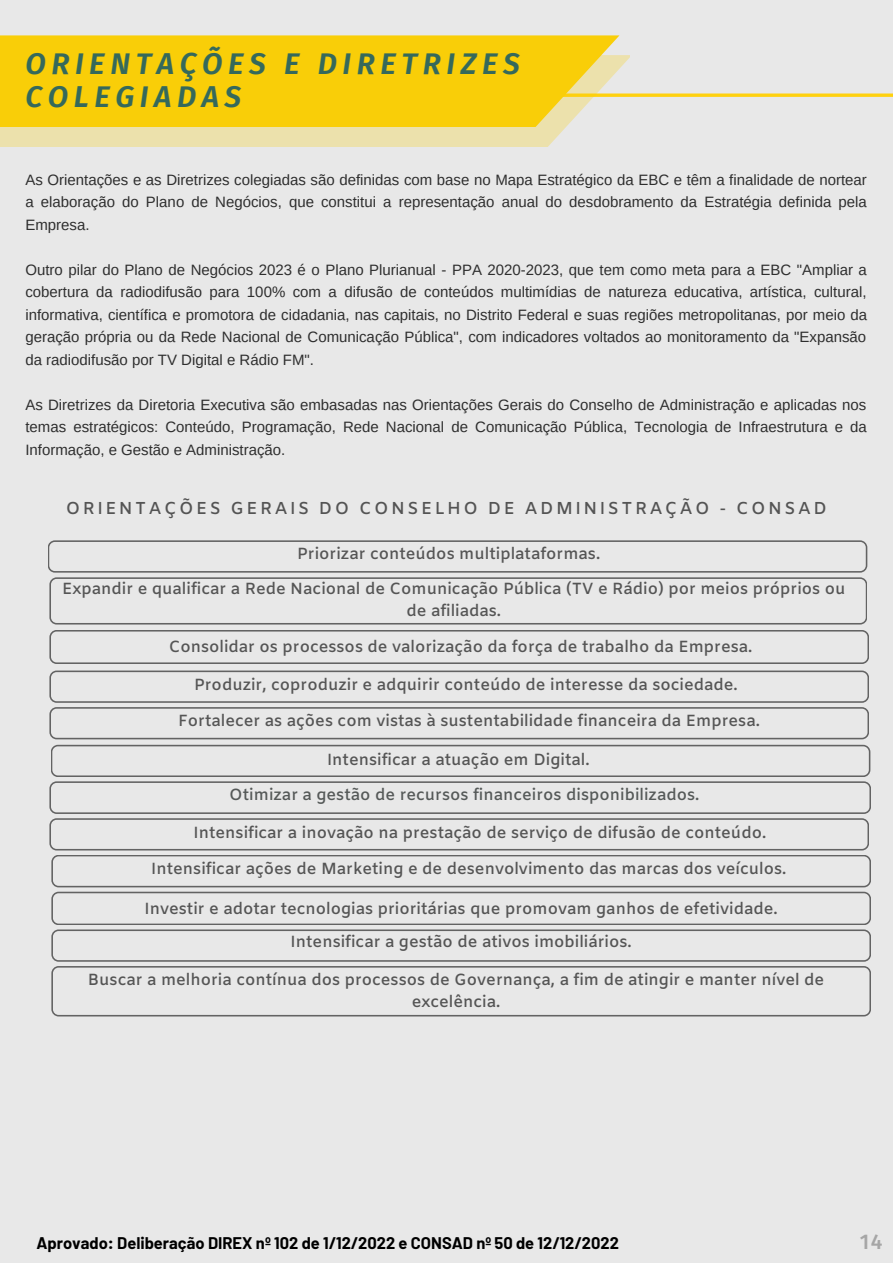
<style>
.page{position:relative;width:893px;height:1264px;background:#fff}
.page>*{position:absolute;margin:0;border:0;box-sizing:border-box;transform-origin:0 0}
.t1{font:italic 600 30px/32.5px "Fira Sans";letter-spacing:.185em;color:#35695b}
.t2{font:500 21.3px "Fira Sans";color:#a6a6a6}
.t3{font:600 17.25px "Amiko";letter-spacing:.145em;color:#545454}
.t4{font:700 16.5px "Barlow";color:#000}
.t5{font:600 16.2px/22.4px "Amiko";color:#555;text-align:center}
.t6{font:600 16.2px "Amiko";color:#555958}
.t7{font:15px/22.5px "Arimo";color:#2e2e2e;text-align:justify}
</style>
<div class="page">
<div style="left:0;top:0;width:892px;height:1262px;background:#e8e8e8"></div>
<svg style="left:630px;top:93px;width:262px;height:4px"></svg>
<div style="left:0;top:35px;width:619px;height:20px;background:#f9ce08"></div>
<svg style="left:0;top:55px;width:630px;height:91px;background:#f5d338"></svg>
<svg style="left:48px;top:540px;width:819px;height:84px"></svg>
<svg style="left:49px;top:670px;width:820px;height:69px"></svg>
<svg style="left:49px;top:630px;width:820px;height:34px"></svg>
<svg style="left:49px;top:745px;width:821px;height:271px"></svg>
<h1 class="t1" style="left:25px;top:48px;width:496px">ORIENTAÇÕES E DIRETRIZES<br>COLEGIADAS</h1>
<p class="t7" style="left:25px;top:168px;width:842px">As Orientações e as Diretrizes colegiadas são definidas com base no Mapa Estratégico da EBC e têm a finalidade de nortear a elaboração do Plano de Negócios, que constitui a representação anual do desdobramento da Estratégia definida pela Empresa.</p>
<p class="t7" style="left:25px;top:258px;width:843px">Outro pilar do Plano de Negócios 2023 é o Plano Plurianual - PPA 2020-2023, que tem como meta para a EBC "Ampliar a cobertura da radiodifusão para 100% com a difusão de conteúdos multimídias de natureza educativa, artística, cultural, informativa, científica e promotora de cidadania, nas capitais, no Distrito Federal e suas regiões metropolitanas, por meio da geração própria ou da Rede Nacional de Comunicação Pública", com indicadores voltados ao monitoramento da "Expansão da radiodifusão por TV Digital e Rádio FM".</p>
<p class="t7" style="left:25px;top:393px;width:843px">As Diretrizes da Diretoria Executiva são embasadas nas Orientações Gerais do Conselho de Administração e aplicadas nos temas estratégicos: Conteúdo, Programação, Rede Nacional de Comunicação Pública, Tecnologia de Infraestrutura e da Informação, e Gestão e Administração.</p>
<p class="t3" style="left:66px;top:497px;width:762px">ORIENTAÇÕES GERAIS DO CONSELHO DE ADMINISTRAÇÃO - CONSAD</p>
<p class="t5" style="left:297px;top:544px;width:304px">Priorizar conteúdos multiplataformas.</p>
<p class="t5" style="left:62px;top:578px;width:785px">Expandir e qualificar a Rede Nacional de Comunicação Pública (TV e Rádio) por meios próprios ou de afiliadas.</p>
<p class="t5" style="left:169px;top:637px;width:585px">Consolidar os processos de valorização da força de trabalho da Empresa.</p>
<p class="t5" style="left:194px;top:674px;width:545px">Produzir, coproduzir e adquirir conteúdo de interesse da sociedade.</p>
<p class="t5" style="left:178px;top:710px;width:583px">Fortalecer as ações com vistas à sustentabilidade financeira da Empresa.</p>
<p class="t5" style="left:327px;top:749px;width:264px">Intensificar a atuação em Digital.</p>
<p class="t6" style="left:229px;top:785px;width:471px">Otimizar a gestão de recursos financeiros disponibilizados.</p>
<p class="t5" style="left:193px;top:822px;width:574px">Intensificar a inovação na prestação de serviço de difusão de conteúdo.</p>
<p class="t5" style="left:151px;top:858px;width:636px">Intensificar ações de Marketing e de desenvolvimento das marcas dos veículos.</p>
<p class="t5" style="left:144px;top:898px;width:634px">Investir e adotar tecnologias prioritárias que promovam ganhos de efetividade.</p>
<p class="t5" style="left:290px;top:932px;width:342px">Intensificar a gestão de ativos imobiliários.</p>
<p class="t5" style="left:88px;top:969px;width:737px">Buscar a melhoria contínua dos processos de Governança, a fim de atingir e manter nível de excelência.</p>
<p class="t4" style="left:36px;top:1232px;width:584px">Aprovado: Deliberação DIREX nº 102 de 1/12/2022 e CONSAD nº 50 de 12/12/2022</p>
<h2 class="t2" style="left:859px;top:1228px;width:24px">14</h2>
</div>
